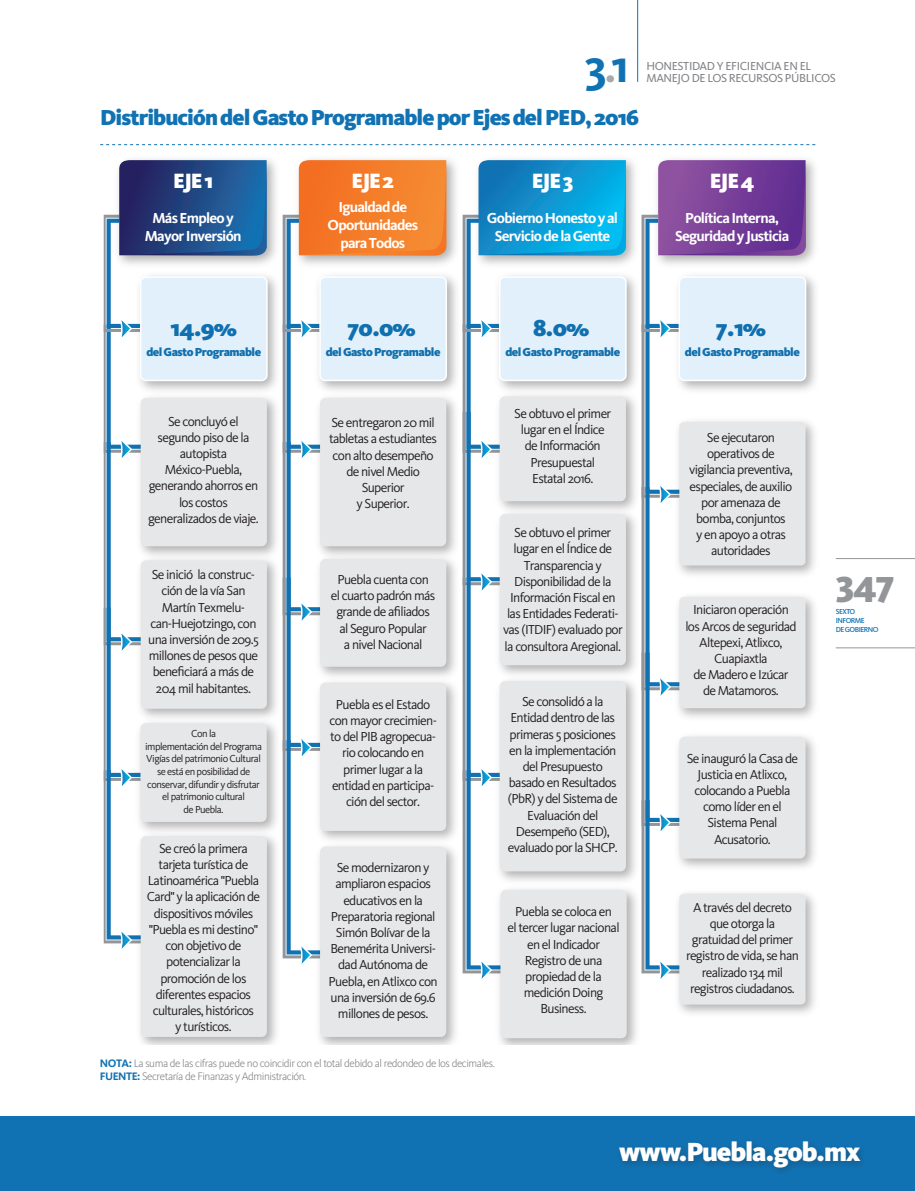
<style>
.page{position:relative;width:915px;height:1191px;background:#fff}
.page>*{position:absolute;margin:0;border:0;box-sizing:border-box;transform-origin:0 0}
.t1{font:700 48px "Kievit OT";color:#1172b3}
.t2{font:900 37.5px "Kievit OT";color:#939598}
.t3{font:900 27.15px "Kievit OT";letter-spacing:-.04em;color:#fff}
.t4{font:900 24px "Kievit OT";color:#106fae}
.t5{font:900 22.5px "Kievit OT";letter-spacing:-.04em;color:#1172b3}
.t6{font:900 21.45px "Kievit OT";letter-spacing:-.05em;color:#fff}
.t7{font:700 15px/18px "Kievit OT";letter-spacing:-.05em;color:#fff;text-align:center}
.t8{font:13.5px/16.2px "Kievit OT";letter-spacing:-.05em;color:#231f20;text-align:center}
.t9{font:900 12px "Kievit OT";letter-spacing:-.04em;color:#106fae}
.t10{font:12px "Kievit OT";letter-spacing:-.03em;color:#808285}
.t11{font:300 11.25px/13.5px "Kievit OT";letter-spacing:-.04em;color:#76787b}
.t12{font:10.5px/12.6px "Kievit OT";letter-spacing:-.05em;color:#231f20;text-align:center}
.t13{font:500 7.5px/9px "Kievit OT";letter-spacing:-.07em;color:#1172b3}
.s1{font-size:42px;color:#a8a9ad}
.s2{font-weight:700;color:#1172b3}
</style>
<div class="page">
<hr style="left:637px;top:0;width:1px;height:82px;background:#1172b3">
<div style="left:0;top:1116px;width:914px;height:75px;background:#1172b3"></div>
<div style="left:614px;top:1136px;width:254px;height:40px;background:#231f20;opacity:.3"></div>
<hr style="left:835px;top:558px;width:79px;height:1px;background:#939598">
<hr style="left:835px;top:647px;width:79px;height:1px;background:#939598">
<svg style="left:100px;top:144px;width:715px;height:1px"></svg>
<img style="left:491px;top:159px;width:144px;height:103px">
<img style="left:311px;top:159px;width:145px;height:103px">
<img style="left:670px;top:159px;width:145px;height:103px">
<img style="left:131px;top:159px;width:145px;height:103px">
<img style="left:266px;top:276px;width:11px;height:113px">
<img style="left:625px;top:276px;width:11px;height:112px">
<img style="left:805px;top:276px;width:11px;height:114px">
<img style="left:625px;top:388px;width:11px;height:117px">
<img style="left:805px;top:422px;width:10px;height:152px">
<img style="left:625px;top:505px;width:11px;height:167px">
<img style="left:805px;top:597px;width:10px;height:120px">
<img style="left:266px;top:714px;width:11px;height:113px">
<img style="left:625px;top:672px;width:11px;height:208px">
<img style="left:805px;top:737px;width:10px;height:130px">
<svg style="left:462px;top:160px;width:163px;height:819px"></svg>
<svg style="left:282px;top:160px;width:164px;height:804px"></svg>
<svg style="left:104px;top:160px;width:162px;height:789px"></svg>
<img style="left:132px;top:827px;width:152px;height:217px">
<div style="left:141px;top:836px;width:126px;height:201px;background:#e6e7e9;border-radius:5px"></div>
<img style="left:311px;top:838px;width:152px;height:206px">
<div style="left:320px;top:846px;width:126px;height:191px;background:#e6e7e9;border-radius:5px"></div>
<img style="left:492px;top:881px;width:145px;height:163px">
<div style="left:500px;top:890px;width:126px;height:148px;background:#e6e7e9;border-radius:5px"></div>
<img style="left:679px;top:894px;width:136px;height:120px">
<svg style="left:641px;top:160px;width:164px;height:844px"></svg>
<h1 class="t1" style="left:584px;top:37px;width:46px">3<span class="s1">.</span>1</h1>
<h3 class="t5" style="left:100px;top:104px;width:540px">Distribución del Gasto Programable por Ejes del PED, 2016</h3>
<p class="t10" style="left:646px;top:58px;width:166px">HONESTIDAD Y EFICIENCIA EN EL</p>
<p class="t10" style="left:646px;top:70px;width:191px">MANEJO DE LOS RECURSOS PÚBLICOS</p>
<h3 class="t6" style="left:173px;top:167px;width:41px">EJE 1</h3>
<p class="t7" style="left:145px;top:209px;width:98px">Más Empleo y<br>Mayor Inversión</p>
<h3 class="t6" style="left:351px;top:167px;width:44px">EJE 2</h3>
<p class="t7" style="left:327px;top:197px;width:92px">Igualdad de<br>Oportunidades para Todos</p>
<h3 class="t6" style="left:531px;top:167px;width:43px">EJE 3</h3>
<p class="t7" style="left:486px;top:209px;width:132px">Gobierno Honesto y al<br>Servicio de la Gente</p>
<h3 class="t6" style="left:709px;top:167px;width:46px">EJE 4</h3>
<p class="t7" style="left:674px;top:209px;width:116px">Política Interna,<br>Seguridad y Justicia</p>
<h3 class="t4" style="left:170px;top:313px;width:68px">14.9%</h3>
<p class="t9" style="left:146px;top:345px;width:116px">del Gasto Programable</p>
<h3 class="t4" style="left:347px;top:313px;width:70px">70.0%</h3>
<p class="t9" style="left:325px;top:345px;width:116px">del Gasto Programable</p>
<h3 class="t4" style="left:533px;top:313px;width:58px">8.0%</h3>
<p class="t9" style="left:505px;top:345px;width:116px">del Gasto Programable</p>
<p class="t8" style="left:148px;top:413px;width:112px">Se concluyó el segundo piso de la autopista<br>México-Puebla, generando ahorros en los costos generalizados de viaje.</p>
<p class="t8" style="left:329px;top:414px;width:109px">Se entregaron 20 mil tabletas a estudiantes con alto desempeño de nivel Medio<br>Superior<br>y Superior.</p>
<p class="t8" style="left:514px;top:405px;width:98px">Se obtuvo el primer lugar en el Índice de Información<br>Presupuestal<br>Estatal 2016.</p>
<p class="t8" style="left:503px;top:524px;width:121px">Se obtuvo el primer lugar en el Índice de<br>Transparencia y<br>Disponibilidad de la<br>Información Fiscal en las Entidades Federati&shy;vas (ITDIF) evaluado por la consultora Aregional.</p>
<p class="t8" style="left:148px;top:566px;width:112px">Se inició la construc&shy;ción de la vía San<br>Martín Texmelu&shy;can-Huejotzingo, con una inversión de 209.5 millones de pesos que beneficiará a más de<br>204 mil habitantes.</p>
<p class="t8" style="left:331px;top:571px;width:106px">Puebla cuenta con<br>el cuarto padrón más grande de afiliados al Seguro Popular<br>a nivel Nacional</p>
<p class="t8" style="left:329px;top:696px;width:109px">Puebla es el Estado con mayor crecimien&shy;to del PIB agropecua&shy;rio colocando en primer lugar a la entidad en participa&shy;ción del sector.</p>
<p class="t8" style="left:507px;top:693px;width:111px">Se consolidó a la<br>Entidad dentro de las primeras 5 posiciones en la implementación del Presupuesto basado en Resultados (PbR) y del Sistema de<br>Evaluación del<br>Desempeño (SED), evaluado por la SHCP.</p>
<p class="t12" style="left:145px;top:727px;width:118px">Con la<br>implementación del Programa<br>Vigías del patrimonio Cultural se está en posibilidad de conservar, difundir y disfrutar el patrimonio cultural<br>de Puebla.</p>
<p class="t8" style="left:147px;top:840px;width:115px">Se creó la primera tarjeta turística de<br>Latinoamérica "Puebla<br>Card" y la aplicación de dispositivos móviles "Puebla es mi destino" con objetivo de potencializar la promoción de los diferentes espacios culturales, históricos<br>y turísticos.</p>
<p class="t8" style="left:328px;top:859px;width:110px">Se modernizaron y ampliaron espacios educativos en la<br>Preparatoria regional<br>Simón Bolívar de la<br>Benemérita Universi&shy;dad Autónoma de<br>Puebla, en Atlixco con una inversión de 69.6 millones de pesos.</p>
<p class="t8" style="left:507px;top:903px;width:113px">Puebla se coloca en<br>el tercer lugar nacional en el Indicador<br>Registro de una propiedad de la medición Doing<br>Business.</p>
<p class="t11" style="left:100px;top:1056px;width:396px"><span class="s2">NOTA:</span> La suma de las cifras puede no coincidir con el total debido al redondeo de los decimales.<br><span class="s2">FUENTE:</span> Secretaría de Finanzas y Administración.</p>
<h3 class="t4" style="left:715px;top:313px;width:52px">7.1%</h3>
<p class="t9" style="left:684px;top:345px;width:116px">del Gasto Programable</p>
<p class="t8" style="left:689px;top:429px;width:105px">Se ejecutaron operativos de vigilancia preventiva, especiales, de auxilio por amenaza de bomba, conjuntos<br>y en apoyo a otras autoridades</p>
<p class="t8" style="left:685px;top:601px;width:113px">Iniciaron operación los Arcos de seguridad<br>Altepexi, Atlixco,<br>Cuapiaxtla<br>de Madero e Izúcar de Matamoros.</p>
<p class="t8" style="left:686px;top:750px;width:113px">Se inauguró la Casa de<br>Justicia en Atlixco, colocando a Puebla como líder en el<br>Sistema Penal<br>Acusatorio.</p>
<p class="t8" style="left:685px;top:899px;width:114px">A través del decreto que otorga la gratuidad del primer registro de vida, se han realizado 134 mil registros ciudadanos.</p>
<h2 class="t2" style="left:835px;top:567px;width:60px">347</h2>
<p class="t13" style="left:835px;top:606px;width:44px">SEXTO<br>INFORME<br>DE GOBIERNO</p>
<h3 class="t3" style="left:619px;top:1135px;width:243px">www.Puebla.gob.mx</h3>
</div>
